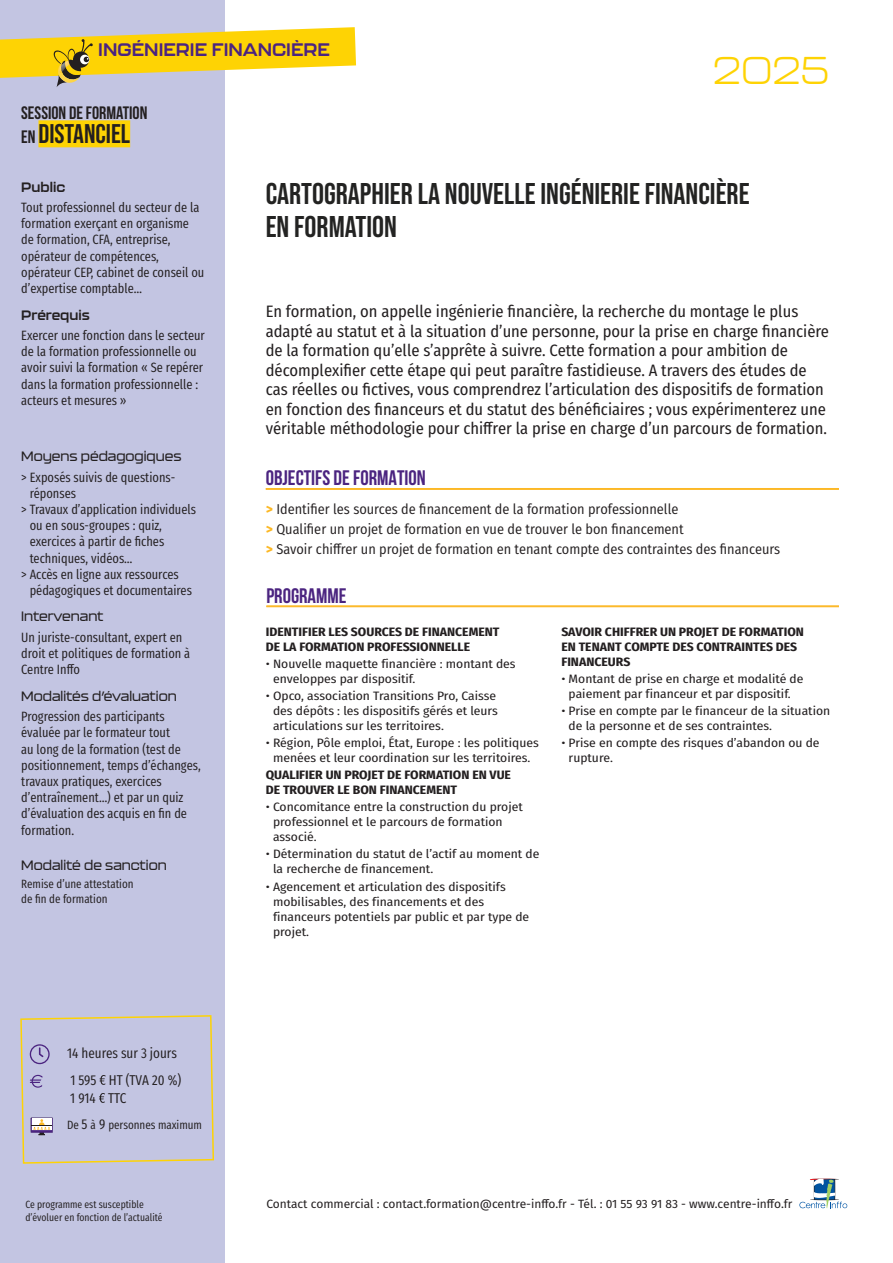
<style>
.page{position:relative;width:893px;height:1263px;background:#fff}
.page>*{position:absolute;margin:0;border:0;box-sizing:border-box;transform-origin:0 0}
.t1{font:300 38.4px "Kallisto";color:#fed304}
.t2{font:30px/33px "Bebas Neue";color:#232322}
.t3{font:27px "Bebas Neue";color:#231f20}
.t4{font:700 21px "Bebas Neue";color:#4b2480}
.t5{font:700 18px "Kallisto";color:#4b2480}
.t6{font:18px "Bebas Neue";color:#231f20}
.t7{font:16.5px/19.5px "Fira Sans Condensed";color:#231f20}
.t8{font:14.25px/20.1px "Fira Sans Condensed";color:#231f20}
.t9{font:14.25px/26.5px "Fira Sans Compressed";color:#231f20}
.t10{font:13.5px/16.2px "Fira Sans Compressed";color:#231f20}
.t11{font:500 13.5px "Kallisto";color:#231f20}
.t12{font:700 13.5px "Kallisto";color:#231f20}
.t13{font:12.15px/15px "Fira Sans Condensed";color:#231f20;scale:1.11 1}
.t14{font:700 12.15px/15px "Fira Sans Condensed";color:#231f20;scale:1.11 1}
.t15{font:12px "Fira Sans";color:#231f20}
.t16{font:12px/14.4px "Fira Sans Compressed";color:#231f20}
.t17{font:10.5px "Fira Sans Compressed";color:#231f20}
.s1{font-size:18px}
.s2{font-size:14.25px}
.s3{font-weight:800;color:#fcb825}
</style>
<div class="page">
<div style="left:0;top:0;width:225px;height:1263px;background:#c3c5e2"></div>
<svg style="left:0;top:27px;width:356px;height:60px"></svg>
<hr style="left:266px;top:606px;width:573px;height:1px;background:#fcb825">
<hr style="left:266px;top:488px;width:573px;height:1px;background:#fcb825">
<hr style="left:266px;top:489px;width:573px;height:1px;background:#fcb825">
<svg style="left:799px;top:1179px;width:48px;height:29px"></svg>
<div style="left:38px;top:120px;width:92px;height:27px;background:#fed304"></div>
<svg style="left:20px;top:1015px;width:194px;height:149px"></svg>
<h3 class="t5" style="left:98px;top:39px;width:233px">INGÉNIERIE FINANCIÈRE</h3>
<h3 class="t6" style="left:21px;top:103px;width:128px">SESSION DE FORMATION</h3>
<h3 class="t3" style="left:21px;top:118px;width:110px"><span class="s1">EN</span> DISTANCIEL</h3>
<h1 class="t1" style="left:713px;top:48px;width:118px">2025</h1>
<p class="t12" style="left:21px;top:179px;width:46px">Public</p>
<p class="t10" style="left:21px;top:199px;width:185px">Tout professionnel du secteur de la formation exerçant en organisme de formation, CFA, entreprise, opérateur de compétences, opérateur CEP, cabinet de conseil ou d’expertise comptable…</p>
<p class="t12" style="left:21px;top:306px;width:70px">Prérequis</p>
<p class="t10" style="left:21px;top:327px;width:185px">Exercer une fonction dans le secteur de la formation professionnelle ou avoir suivi la formation « Se repérer dans la formation professionnelle : acteurs et mesures »</p>
<p class="t11" style="left:21px;top:448px;width:162px">Moyens pédagogiques</p>
<p class="t10" style="left:21px;top:468px;width:155px">&gt; Exposés suivis de questions-</p>
<p class="t10" style="left:30px;top:484px;width:48px">réponses</p>
<p class="t10" style="left:21px;top:501px;width:176px">&gt; Travaux d’application individuels</p>
<p class="t10" style="left:30px;top:517px;width:134px">ou en sous-groupes : quiz,</p>
<p class="t10" style="left:30px;top:533px;width:136px">exercices à partir de fiches</p>
<p class="t10" style="left:30px;top:549px;width:104px">techniques, vidéos…</p>
<p class="t10" style="left:21px;top:565px;width:159px">&gt; Accès en ligne aux ressources</p>
<p class="t10" style="left:30px;top:582px;width:164px">pédagogiques et documentaires</p>
<p class="t11" style="left:21px;top:608px;width:84px">Intervenant</p>
<p class="t10" style="left:21px;top:629px;width:171px">Un juriste-consultant, expert en droit et politiques de formation à<br>Centre Inffo</p>
<p class="t11" style="left:21px;top:688px;width:157px">Modalités d’évaluation</p>
<p class="t10" style="left:21px;top:708px;width:181px">Progression des participants évaluée par le formateur tout<br>au long de la formation (test de positionnement, temps d’échanges, travaux pratiques, exercices d’entraînement…) et par un quiz d’évaluation des acquis en fin de formation.</p>
<p class="t11" style="left:21px;top:857px;width:147px">Modalité de sanction</p>
<p class="t16" style="left:21px;top:877px;width:114px">Remise d’une attestation de fin de formation</p>
<p class="t9" style="left:67px;top:1039px;width:116px">14 heures sur 3 jours<br>1 595 HT (TVA 20 %)</p>
<p class="t9" style="left:70px;top:1084px;width:58px">1 914 TTC</p>
<p class="t16" style="left:67px;top:1117px;width:136px">De <span class="s2">5</span> à <span class="s2">9</span> personnes maximum</p>
<h2 class="t2" style="left:266px;top:177px;width:485px">CARTOGRAPHIER LA NOUVELLE INGÉNIERIE FINANCIÈRE<br>EN FORMATION</h2>
<p class="t7" style="left:266px;top:301px;width:565px">En formation, on appelle ingénierie financière, la recherche du montage le plus adapté au statut et à la situation d’une personne, pour la prise en charge financière de la formation qu’elle s’apprête à suivre. Cette formation a pour ambition de décomplexifier cette étape qui peut paraître fastidieuse. A travers des études de cas réelles ou fictives, vous comprendrez l’articulation des dispositifs de formation en fonction des financeurs et du statut des bénéficiaires ; vous expérimenterez une véritable méthodologie pour chiffrer la prise en charge d’un parcours de formation.</p>
<h3 class="t4" style="left:266px;top:466px;width:162px">OBJECTIFS DE FORMATION</h3>
<p class="t8" style="left:266px;top:498px;width:516px"><span class="s3">&gt;</span> Identifier les sources de financement de la formation professionnelle<br><span class="s3">&gt;</span> Qualifier un projet de formation en vue de trouver le bon financement<br><span class="s3">&gt;</span> Savoir chiffrer un projet de formation en tenant compte des contraintes des financeurs</p>
<h3 class="t4" style="left:266px;top:584px;width:82px">PROGRAMME</h3>
<p class="t14" style="left:266px;top:623px;width:212px">IDENTIFIER LES SOURCES DE FINANCEMENT<br>DE LA FORMATION PROFESSIONNELLE</p>
<p class="t13" style="left:273px;top:656px;width:220px;text-indent:-7px">• Nouvelle maquette financière : montant des enveloppes par dispositif.</p>
<p class="t13" style="left:273px;top:688px;width:204px;text-indent:-7px">• Opco, association Transitions Pro, Caisse des dépôts : les dispositifs gérés et leurs articulations sur les territoires.</p>
<p class="t13" style="left:266px;top:735px;width:247px;text-align:center">• Région, Pôle emploi, État, Europe : les politiques menées et leur coordination sur les territoires.</p>
<p class="t14" style="left:266px;top:767px;width:222px">QUALIFIER UN PROJET DE FORMATION EN VUE<br>DE TROUVER LE BON FINANCEMENT</p>
<p class="t13" style="left:273px;top:799px;width:227px;text-indent:-7px">• Concomitance entre la construction du projet professionnel et le parcours de formation associé.</p>
<p class="t13" style="left:273px;top:846px;width:241px;text-indent:-7px">• Détermination du statut de l’actif au moment de la recherche de financement.</p>
<p class="t13" style="left:273px;top:878px;width:232px;text-indent:-7px">• Agencement et articulation des dispositifs mobilisables, des financements et des financeurs potentiels par public et par type de projet.</p>
<p class="t14" style="left:561px;top:623px;width:220px">SAVOIR CHIFFRER UN PROJET DE FORMATION<br>EN TENANT COMPTE DES CONTRAINTES DES<br>FINANCEURS</p>
<p class="t13" style="left:561px;top:671px;width:220px;text-align:center">• Montant de prise en charge et modalité de paiement par financeur et par dispositif.</p>
<p class="t13" style="left:569px;top:703px;width:237px;text-indent:-7px">• Prise en compte par le financeur de la situation de la personne et de ses contraintes.</p>
<p class="t13" style="left:569px;top:735px;width:228px;text-indent:-7px">• Prise en compte des risques d’abandon ou de rupture.</p>
<p class="t17" style="left:26px;top:1196px;width:120px">Ce programme est susceptible</p>
<p class="t15" style="left:266px;top:1195px;width:527px">Contact commercial : contact.formation@centre-inffo.fr - Tél. : 01 55 93 91 83 - www.centre-inffo.fr</p>
<p class="t17" style="left:26px;top:1209px;width:139px">d’évoluer en fonction de l’actualité</p>
</div>
